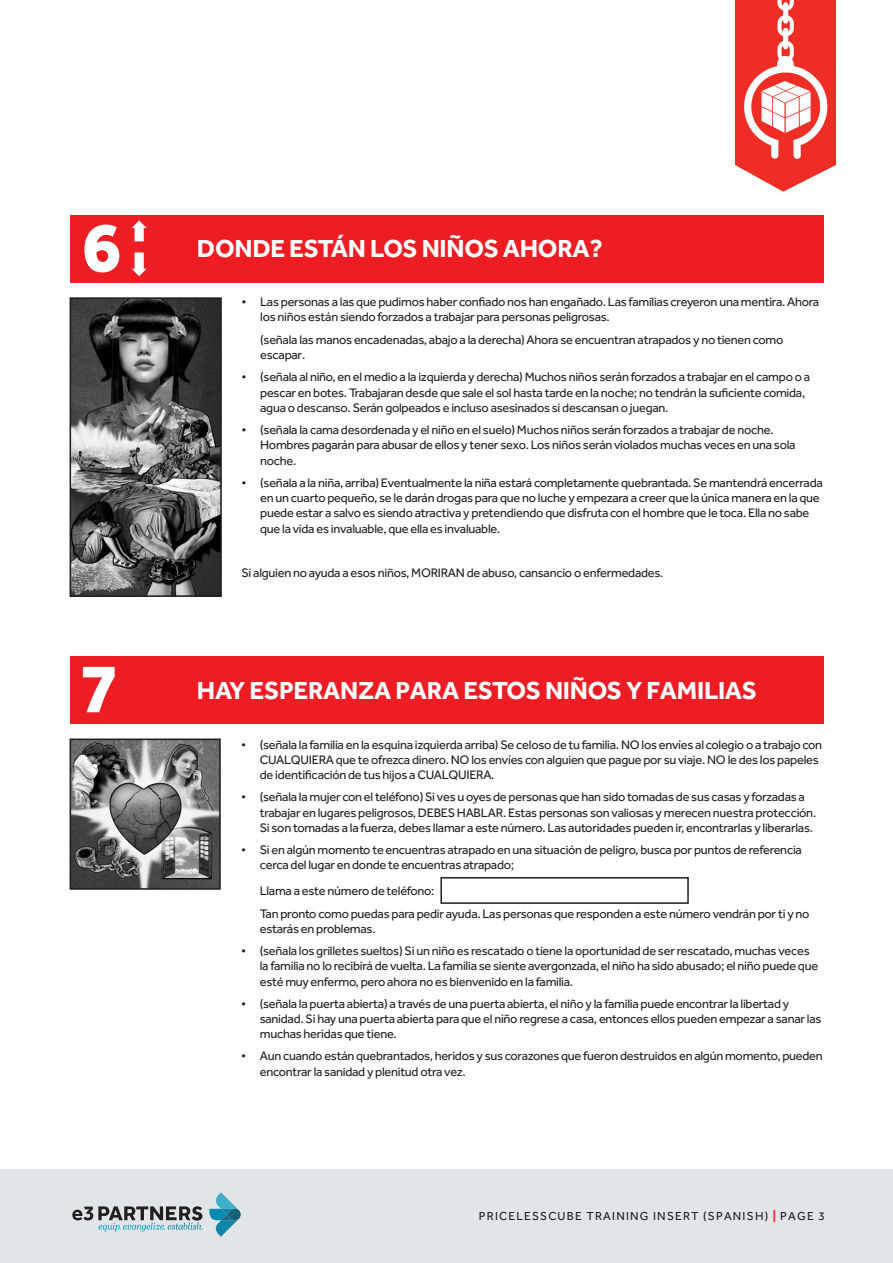
<style>
.page{position:relative;width:893px;height:1263px;background:#fff}
.page>*{position:absolute;margin:0;border:0;box-sizing:border-box;transform-origin:0 0}
.t1{font:700 25.5px "Effra";letter-spacing:-.01em;color:#fff}
.t2{font:12.75px/15.3px "Effra";letter-spacing:-.02em;color:#231f20}
.t3{font:12px "Effra";letter-spacing:.1em;color:#231f20}
.s1{font-weight:700;color:#ee1d23}
</style>
<div class="page">
<img style="left:735px;top:0;width:100px;height:192px">
<div style="left:0;top:1169px;width:893px;height:94px;background:#e1e5e8"></div>
<svg style="left:72px;top:1206px;width:131px;height:25px"></svg>
<svg style="left:209px;top:1192px;width:32px;height:45px"></svg>
<div style="left:70px;top:215px;width:753px;height:67px;background:#ee1d23"></div>
<div style="left:70px;top:656px;width:753px;height:67px;background:#ee1d23"></div>
<svg style="left:84px;top:225px;width:35px;height:47px"></svg>
<svg style="left:83px;top:667px;width:32px;height:45px"></svg>
<svg style="left:132px;top:220px;width:15px;height:21px"></svg>
<svg style="left:132px;top:252px;width:15px;height:24px"></svg>
<img style="left:73px;top:300px;width:146px;height:294px">
<div style="left:70px;top:297px;width:152px;height:300px;border:2px solid #231f20"></div>
<img style="left:73px;top:741px;width:145px;height:146px">
<div style="left:70px;top:738px;width:151px;height:152px;border:2px solid #231f20"></div>
<div style="left:440px;top:877px;width:249px;height:27px;border:2px solid #231f20"></div>
<p class="t1" style="left:197px;top:233px;width:407px">DONDE ESTÁN LOS NIÑOS AHORA?</p>
<p class="t2" style="left:260px;top:294px;width:560px;text-indent:-19px">• Las personas a las que pudimos haber confiado nos han engañado. Las familias creyeron una mentira. Ahora los niños están siendo forzados a trabajar para personas peligrosas.</p>
<p class="t2" style="left:260px;top:332px;width:525px">(señala las manos encadenadas, abajo a la derecha) Ahora se encuentran atrapados y no tienen como escapar.</p>
<p class="t2" style="left:260px;top:369px;width:552px;text-indent:-19px">• (señala al niño, en el medio a la izquierda y derecha) Muchos niños serán forzados a trabajar en el campo o a pescar en botes. Trabajaran desde que sale el sol hasta tarde en la noche; no tendrán la suficiente comida, agua o descanso. Serán golpeados e incluso asesinados si descansan ojuegan.</p>
<p class="t2" style="left:260px;top:422px;width:537px;text-indent:-19px">• (señala la cama desordenada y el niño en el suelo) Muchos niños serán forzados a trabajar de noche.<br>Hombres pagarán para abusar de ellos y tener sexo. Los niños serán violados muchas veces en una sola noche.</p>
<p class="t2" style="left:260px;top:475px;width:564px;text-indent:-19px">• (señala a la niña, arriba) Eventualmente la niña estará completamente quebrantada. Se mantendrá encerrada en un cuarto pequeño, se le darán drogas para que no luche y empezara a creer que la única manera en la que puede estar a salvo es siendo atractiva y pretendiendo que disfruta con el hombre que le toca. Ella no sabe que la vida es invaluable, que ella es invaluable.</p>
<p class="t2" style="left:241px;top:565px;width:424px">Si alguien no ayuda a esos niños, MORIRAN de abuso, cansancio o enfermedades.</p>
<p class="t1" style="left:197px;top:675px;width:561px">HAY ESPERANZA PARA ESTOS NIÑOS Y FAMILIAS</p>
<p class="t2" style="left:260px;top:737px;width:564px;text-indent:-19px">• (señala la familia en la esquina izquierda arriba) Se celoso de tu familia. NO los envíes al colegio o a trabajo con<br>CUALQUIERA que te ofrezca dinero. NO los envíes con alguien que pague por su viaje. NO le des los papeles de identificación de tus hijos a CUALQUIERA.</p>
<p class="t2" style="left:260px;top:789px;width:558px;text-indent:-19px">• (señala la mujer con el teléfono) Si ves u oyes de personas que han sido tomadas de sus casas y forzadas a trabajar en lugares peligrosos, DEBES HABLAR. Estas personas son valiosas y merecen nuestra protección.<br>Si son tomadas a la fuerza, debes llamar a este número. Las autoridades pueden ir, encontrarlas y liberarlas.</p>
<p class="t2" style="left:260px;top:842px;width:544px;text-indent:-19px">• Si en algún momento te encuentras atrapado en una situación de peligro, busca por puntos de referencia cerca del lugar en donde te encuentras atrapado;</p>
<p class="t2" style="left:260px;top:879px;width:551px;line-height:22.8px">Llama a este número de teléfono:<br>Tan pronto como puedas para pedir ayuda. Las personas que responden a este número vendrán por ti y no</p>
<p class="t2" style="left:260px;top:921px;width:117px">estarás en problemas.</p>
<p class="t2" style="left:260px;top:943px;width:560px;text-indent:-19px">• (señala los grilletes sueltos) Si un niño es rescatado o tiene la oportunidad de ser rescatado, muchas veces la familia no lo recibirá de vuelta. La familia se siente avergonzada, el niño ha sido abusado; el niño puede que esté muy enfermo, pero ahora no es bienvenido en la familia.</p>
<p class="t2" style="left:260px;top:995px;width:563px;text-indent:-19px">• (señala la puerta abierta) a través de una puerta abierta, el niño y la familia puede encontrar la libertad y sanidad. Si hay una puerta abierta para que el niño regrese a casa, entonces ellos pueden empezar a sanar las muchas heridas que tiene.</p>
<p class="t2" style="left:260px;top:1048px;width:564px;text-indent:-19px">• Aun cuando están quebrantados, heridos y sus corazones que fueron destruidos en algún momento, pueden encontrar la sanidad y plenitud otra vez.</p>
<p class="t3" style="left:479px;top:1209px;width:348px">PRICELESSCUBE TRAINING INSERT (SPANISH) <span class="s1">|</span> PAGE 3</p>
</div>
